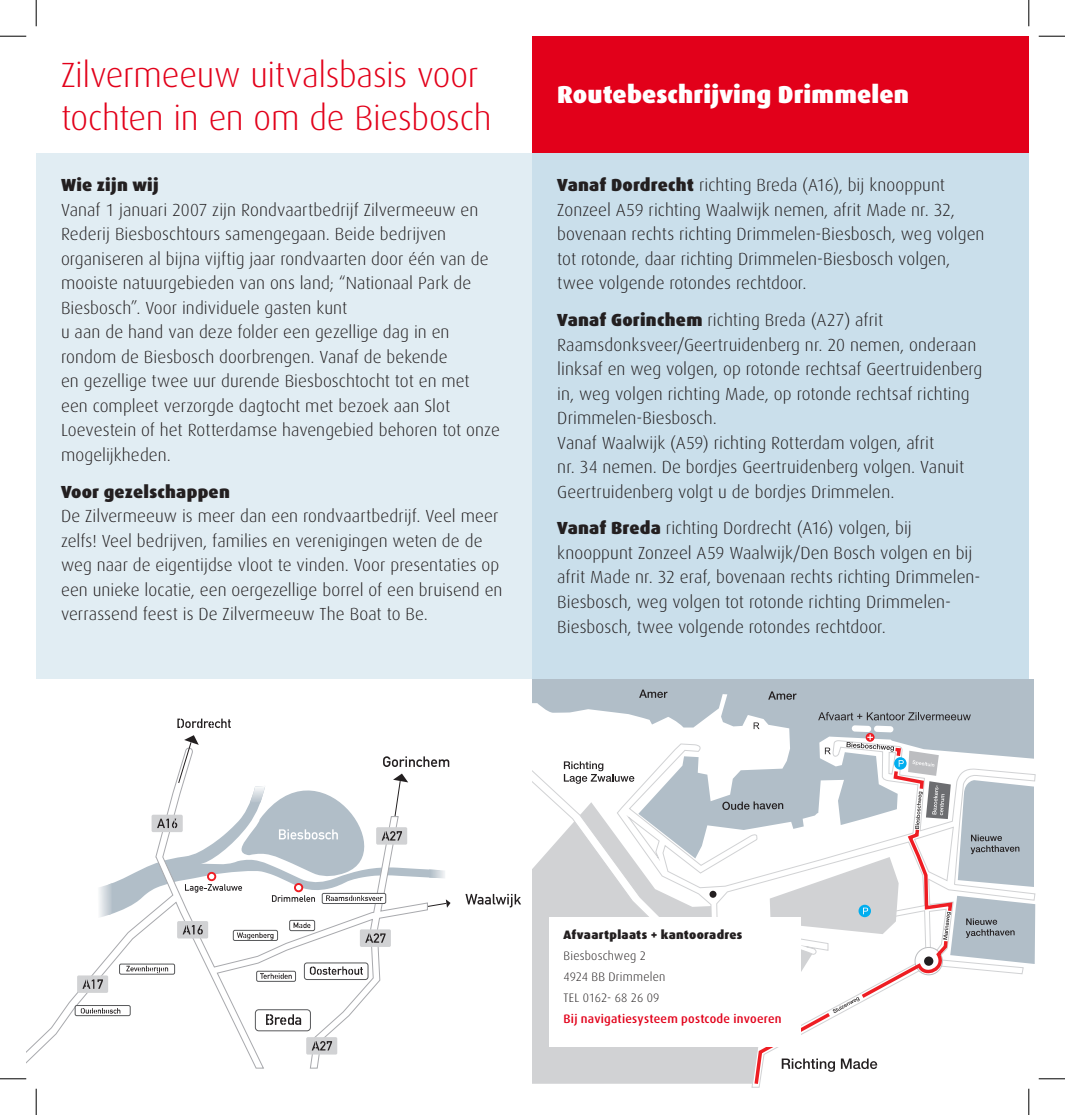
<style>
.page{position:relative;width:1065px;height:1115px;background:#fff}
.page>*{position:absolute;margin:0;border:0;box-sizing:border-box;transform-origin:0 0}
.t1{font:300 35px "Dax OT";letter-spacing:-.01em;color:#e2001a}
.t2{font:900 24.5px "Dax OT";letter-spacing:.005em;color:#fff}
.t3{font:300 17.5px/24.5px "Dax OT";letter-spacing:.005em;color:#231f20}
.t4{font:900 17.5px "Dax OT";letter-spacing:.015em;color:#231f20}
.t5{font:300 12.25px/21px "Dax OT";letter-spacing:.02em;color:#231f20}
.s1{font-weight:900}
.s2{font-weight:500;color:#e2001a}
</style>
<div class="page">
<div style="left:36px;top:153px;width:496px;height:525px;background:#e1edf3"></div>
<div style="left:532px;top:153px;width:496px;height:704px;background:#cadfeb"></div>
<div style="left:532px;top:36px;width:496px;height:116px;background:#e2001a"></div>
<svg style="left:465px;top:893px;width:56px;height:14px"></svg>
<svg style="left:26px;top:942px;width:365px;height:127px"></svg>
<div style="left:75px;top:1005px;width:55px;height:10px;background:#fff;border-radius:2px"></div>
<div style="left:75px;top:1005px;width:55px;height:10px;border:1px solid #57585a;border-radius:2px"></div>
<div style="left:119px;top:963px;width:56px;height:10px;background:#fff;border-radius:2px"></div>
<div style="left:119px;top:963px;width:56px;height:11px;border:1px solid #57585a;border-radius:2px"></div>
<svg style="left:81px;top:1008px;width:39px;height:5px"></svg>
<svg style="left:126px;top:965px;width:42px;height:7px"></svg>
<div style="left:77px;top:975px;width:31px;height:17px;background:#d1d2d4;border-radius:2px"></div>
<svg style="left:82px;top:979px;width:21px;height:9px"></svg>
<div style="left:306px;top:1036px;width:31px;height:18px;background:#d1d2d4;border-radius:2px"></div>
<svg style="left:312px;top:1041px;width:20px;height:9px"></svg>
<div style="left:360px;top:929px;width:31px;height:17px;background:#d1d2d4;border-radius:2px"></div>
<svg style="left:99px;top:735px;width:351px;height:207px"></svg>
<svg style="left:177px;top:718px;width:54px;height:9px"></svg>
<div style="left:532px;top:679px;width:502px;height:269px;background:#b1bec8"></div>
<svg style="left:532px;top:694px;width:439px;height:394px"></svg>
<svg style="left:532px;top:736px;width:503px;height:351px"></svg>
<svg style="left:709px;top:890px;width:7px;height:7px"></svg>
<svg style="left:639px;top:689px;width:28px;height:8px"></svg>
<svg style="left:753px;top:722px;width:6px;height:6px"></svg>
<svg style="left:752px;top:745px;width:202px;height:342px"></svg>
<svg style="left:914px;top:781px;width:36px;height:47px;background:#b7b3b4"></svg>
<svg style="left:818px;top:712px;width:152px;height:63px"></svg>
<svg style="left:722px;top:801px;width:61px;height:8px"></svg>
<svg style="left:929px;top:895px;width:106px;height:68px"></svg>
<svg style="left:768px;top:691px;width:28px;height:8px"></svg>
<div style="left:549px;top:917px;width:251px;height:129px;background:#fff"></div>
<svg style="left:0;top:36px;width:26px;height:1px"></svg>
<svg style="left:1038px;top:36px;width:26px;height:1px"></svg>
<svg style="left:0;top:1078px;width:26px;height:1px"></svg>
<svg style="left:1038px;top:1078px;width:26px;height:1px"></svg>
<svg style="left:36px;top:0;width:1px;height:26px"></svg>
<svg style="left:36px;top:1088px;width:1px;height:26px"></svg>
<svg style="left:1028px;top:0;width:1px;height:26px"></svg>
<svg style="left:1028px;top:1088px;width:1px;height:26px"></svg>
<p class="t1" style="left:61px;top:42px;width:419px">Zilvermeeuw uitvalsbasis voor</p>
<p class="t1" style="left:61px;top:84px;width:432px">tochten in en om de Biesbosch</p>
<p class="t4" style="left:61px;top:168px;width:99px">Wie zijn wij</p>
<p class="t3" style="left:61px;top:194px;width:419px">Vanaf 1 januari 2007 zijn Rondvaartbedrijf Zilvermeeuw en</p>
<p class="t3" style="left:61px;top:219px;width:429px">Rederij Biesboschtours samengegaan. Beide bedrijven organiseren al bijna vijftig jaar rondvaarten door één van de mooiste natuurgebieden van ons land; “Nationaal Park de Biesbosch”. Voor individuele gasten kunt</p>
<p class="t3" style="left:61px;top:317px;width:440px">u aan de hand van deze folder een gezellige dag in en rondom de Biesbosch doorbrengen. Vanaf de bekende<br>en gezellige twee uur durende Biesboschtocht tot en met een compleet verzorgde dagtocht met bezoek aan Slot Loevestein of het Rotterdamse havengebied behoren tot onze mogelijkheden.</p>
<p class="t4" style="left:61px;top:474px;width:170px">Voor gezelschappen</p>
<p class="t3" style="left:61px;top:500px;width:439px">De Zilvermeeuw is meer dan een rondvaartbedrijf. Veel meer</p>
<p class="t3" style="left:61px;top:525px;width:423px">zelfs! Veel bedrijven, families en verenigingen weten de de</p>
<p class="t3" style="left:61px;top:549px;width:440px">weg naar de eigentijdse vloot te vinden. Voor presentaties op</p>
<p class="t3" style="left:61px;top:574px;width:443px">een unieke locatie, een oergezellige borrel of een bruisend en</p>
<p class="t3" style="left:61px;top:598px;width:368px">verrassend feest is De Zilvermeeuw The Boat to Be.</p>
<p class="t2" style="left:557px;top:71px;width:353px">Routebeschrijving Drimmelen</p>
<p class="t3" style="left:557px;top:170px;width:389px"><span class="s1">Vanaf Dordrecht</span> richting Breda (A16), bij knooppunt</p>
<p class="t3" style="left:557px;top:194px;width:399px">Zonzeel A59 richting Waalwijk nemen, afrit Made nr. 32,</p>
<p class="t3" style="left:557px;top:219px;width:429px">bovenaan rechts richting Drimmelen-Biesbosch, weg volgen</p>
<p class="t3" style="left:557px;top:243px;width:394px">tot rotonde, daar richting Drimmelen-Biesbosch volgen,</p>
<p class="t3" style="left:557px;top:268px;width:251px">twee volgende rotondes rechtdoor.</p>
<p class="t3" style="left:557px;top:304px;width:327px"><span class="s1">Vanaf Gorinchem</span> richting Breda (A27) afrit</p>
<p class="t3" style="left:557px;top:329px;width:420px">Raamsdonksveer/Geertruidenberg nr. 20 nemen, onderaan</p>
<p class="t3" style="left:557px;top:353px;width:426px">linksaf en weg volgen, op rotonde rechtsaf Geertruidenberg</p>
<p class="t3" style="left:557px;top:378px;width:414px">in, weg volgen richting Made, op rotonde rechtsaf richting</p>
<p class="t3" style="left:557px;top:402px;width:161px">Drimmelen-Biesbosch.</p>
<p class="t3" style="left:557px;top:427px;width:378px">Vanaf Waalwijk (A59) richting Rotterdam volgen, afrit</p>
<p class="t3" style="left:557px;top:451px;width:408px">nr. 34 nemen. De bordjes Geertruidenberg volgen. Vanuit</p>
<p class="t3" style="left:557px;top:476px;width:339px">Geertruidenberg volgt u de bordjes Drimmelen.</p>
<p class="t3" style="left:557px;top:513px;width:356px"><span class="s1">Vanaf Breda</span> richting Dordrecht (A16) volgen, bij</p>
<p class="t3" style="left:557px;top:537px;width:416px">knooppunt Zonzeel A59 Waalwijk/Den Bosch volgen en bij</p>
<p class="t3" style="left:557px;top:562px;width:424px">afrit Made nr. 32 eraf, bovenaan rechts richting Drimmelen-</p>
<p class="t3" style="left:557px;top:586px;width:395px">Biesbosch, weg volgen tot rotonde richting Drimmelen-</p>
<p class="t3" style="left:557px;top:611px;width:330px">Biesbosch, twee volgende rotondes rechtdoor.</p>
<p class="t5" style="left:563px;top:922px;width:220px"><span class="s1">Afvaartplaats + kantooradres<br></span>Biesboschweg 2<br>4924 BB Drimmelen<br>TEL 0162- 68 26 09<br><span class="s2">Bij navigatiesysteem postcode invoeren</span></p>
</div>
